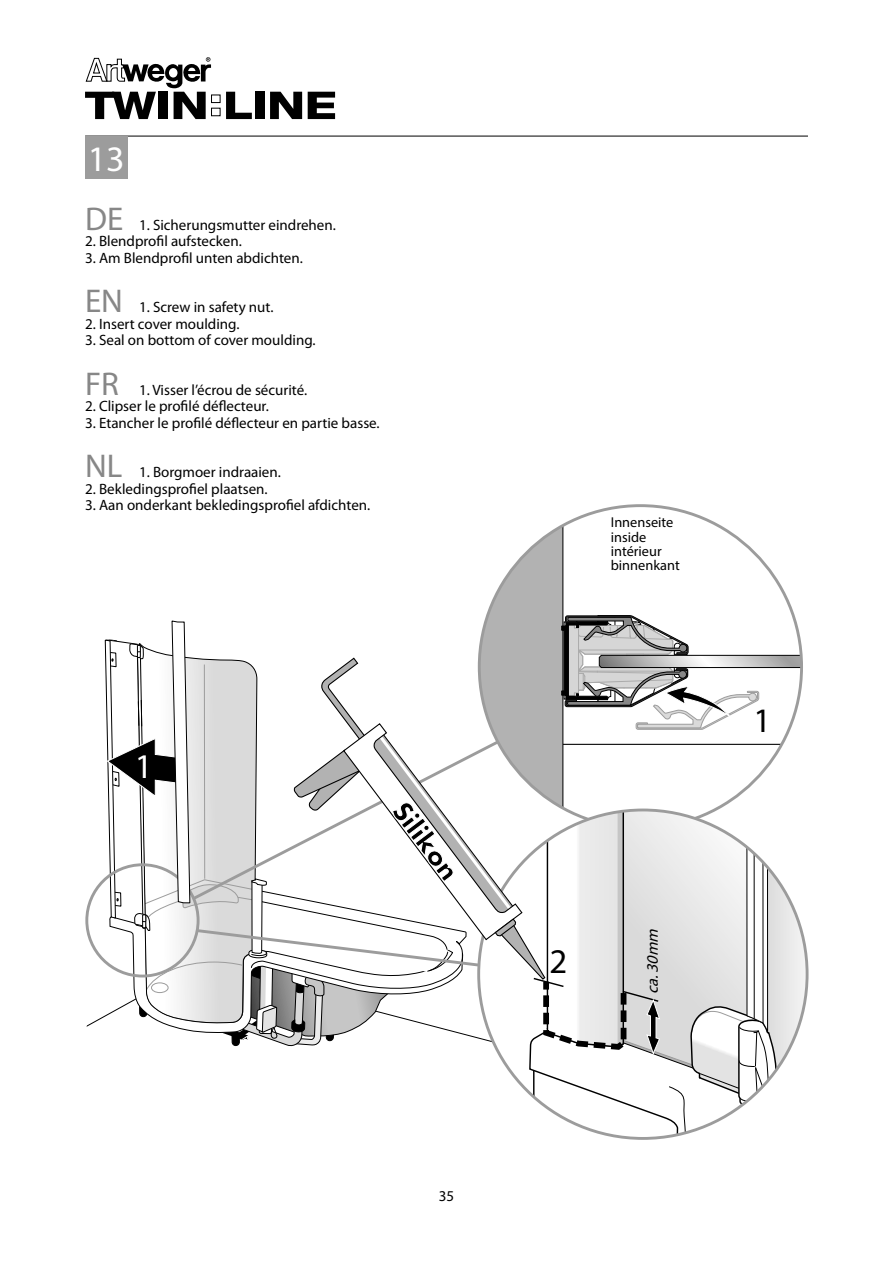
<style>
.page{position:relative;width:893px;height:1263px;background:#fff}
.page>*{position:absolute;margin:0;border:0;box-sizing:border-box;transform-origin:0 0}
.t1{font:36px "Myriad Pro";color:#fff}
.t2{font:700 condensed 34.8px "Futura LT";color:#fff}
.t3{font:700 condensed 34.8px "Futura LT";color:#000}
.t4{font:700 condensed 34.35px "Futura LT";color:#000}
.t5{font:italic condensed 15.9px "Futura LT";color:#000}
.t6{font:15px "Myriad Pro";color:#000}
.t7{font:condensed 14.25px/14.2px "Futura LT";color:#000}
.s1{font-size:33px;color:#878787}
</style>
<div class="page">
<hr style="left:85px;top:136px;width:723px;height:1px;background:#000">
<div style="left:255px;top:92px;width:9px;height:27px;background:#000"></div>
<svg style="left:270px;top:92px;width:32px;height:27px"></svg>
<svg style="left:308px;top:92px;width:27px;height:27px"></svg>
<svg style="left:85px;top:57px;width:167px;height:62px"></svg>
<div style="left:85px;top:137px;width:42px;height:42px;background:#9c9c9c"></div>
<svg style="left:105px;top:506px;width:702px;height:632px"></svg>
<p class="t1" style="left:88px;top:139px;width:38px">13</p>
<p class="t6" style="left:85px;top:217px;width:252px"><span class="s1">DE</span> 1. Sicherungsmutter eindrehen.</p>
<p class="t6" style="left:85px;top:233px;width:158px">2. Blendprofil aufstecken.</p>
<p class="t6" style="left:85px;top:250px;width:219px">3. Am Blendprofil unten abdichten.</p>
<p class="t6" style="left:85px;top:299px;width:190px"><span class="s1">EN</span> 1. Screw in safety nut.</p>
<p class="t6" style="left:85px;top:316px;width:156px">2. Insert cover moulding.</p>
<p class="t6" style="left:85px;top:332px;width:232px">3. Seal on bottom of cover moulding.</p>
<p class="t6" style="left:85px;top:382px;width:224px"><span class="s1">FR</span> 1. Visser l’écrou de sécurité.</p>
<p class="t6" style="left:85px;top:398px;width:185px">2. Clipser le profilé déflecteur.</p>
<p class="t6" style="left:85px;top:415px;width:296px">3. Etancher le profilé déflecteur en partie basse.</p>
<p class="t6" style="left:85px;top:464px;width:197px"><span class="s1">NL</span> 1. Borgmoer indraaien.</p>
<p class="t6" style="left:85px;top:481px;width:184px">2. Bekledingsprofiel plaatsen.</p>
<p class="t6" style="left:85px;top:497px;width:287px">3. Aan onderkant bekledingsprofiel afdichten.</p>
<p class="t2" style="left:135px;top:745px;width:19px">1</p>
<p class="t6" style="left:439px;top:1188px;width:17px">35</p>
<p class="t7" style="left:611px;top:515px;width:71px">Innenseite inside intérieur binnenkant</p>
<p class="t4" style="left:754px;top:700px;width:19px">1</p>
<p class="t3" style="left:549px;top:939px;width:19px">2</p>
<p class="t5" style="left:643px;top:994px;width:71px;rotate:-90deg">ca.30mm</p>
</div>
